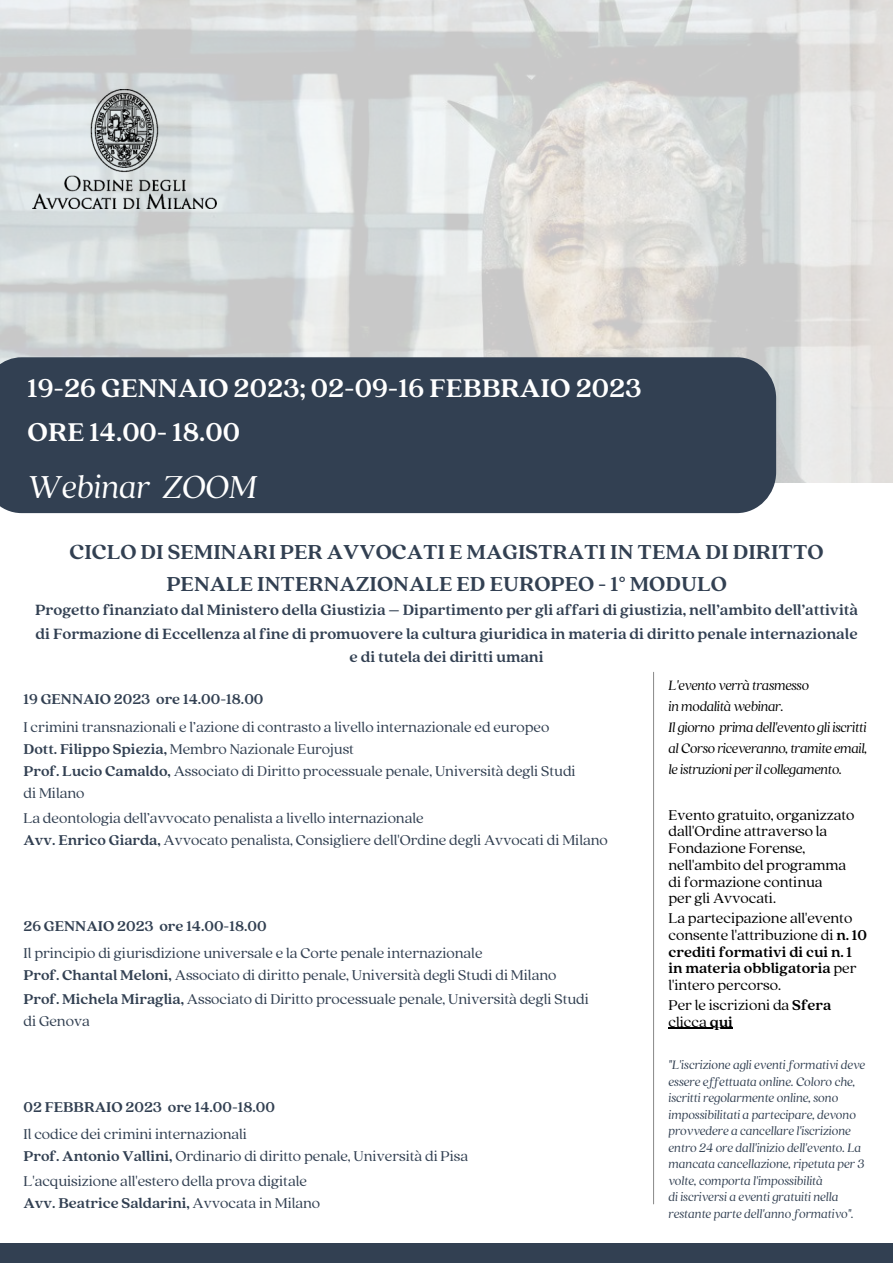
<style>
.page{position:relative;width:893px;height:1263px;background:#fff}
.page>*{position:absolute;margin:0;border:0;box-sizing:border-box;transform-origin:0 0}
.t1{font:italic 35.25px "Quincy CF";color:#fff}
.t2{font:700 28.5px/44.4px "Quincy CF";color:#fff}
.t3{font:700 22.5px/31.5px "Quincy CF";color:#324052;text-align:center}
.t4{font:700 16.5px/23.1px "Quincy CF";color:#324052;text-align:center}
.t5{font:15.75px/22px "Quincy CF";color:#324052}
.t6{font:15.75px/16.7px "Quincy CF";color:#000}
.t7{font:700 15.75px "Quincy CF";color:#324052}
.t8{font:italic 15px/20.9px "Quincy CF";letter-spacing:-.015em;color:#000}
.t9{font:italic 13.5px/16.5px "Quincy CF";color:#324052}
.s1{font-weight:700}
</style>
<div class="page">
<img style="left:0;top:0;width:893px;height:483px">
<img style="left:32px;top:89px;width:185px;height:120px">
<div style="left:0;top:357px;width:776px;height:156px;background:#324052"></div>
<hr style="left:653px;top:672px;width:1px;height:532px;background:#888">
<div style="left:0;top:1243px;width:893px;height:20px;background:#324052"></div>
<hr style="left:668px;top:1027px;width:41px;height:2px;background:#000">
<hr style="left:709px;top:1027px;width:24px;height:2px;background:#000">
<h2 class="t2" style="left:28px;top:364px;width:615px">19-26 GENNAIO 2023; 02-09-16 FEBBRAIO 2023<br>ORE 14.00- 18.00</h2>
<h1 class="t1" style="left:28px;top:463px;width:231px">Webinar ZOOM</h1>
<h3 class="t3" style="left:70px;top:535px;width:755px">CICLO DI SEMINARI PER AVVOCATI E MAGISTRATI IN TEMA DI DIRITTO<br>PENALE INTERNAZIONALE ED EUROPEO - 1° MODULO</h3>
<p class="t4" style="left:35px;top:598px;width:824px">Progetto finanziato dal Ministero della Giustizia – Dipartimento per gli affari di giustizia, nell’ambito dell’attività di Formazione di Eccellenza al fine di promuovere la cultura giuridica in materia di diritto penale internazionale e di tutela dei diritti umani</p>
<p class="t8" style="left:668px;top:674px;width:200px">L'evento verrà trasmesso<br>in modalità webinar.<br>Il giorno prima dell'evento gli iscritti al Corso riceveranno, tramite email, le istruzioni per il collegamento.</p>
<p class="t6" style="left:668px;top:805px;width:188px">Evento gratuito, organizzato dall'Ordine attraverso la<br>Fondazione Forense, nell'ambito del programma di formazione continua<br>per gli Avvocati.</p>
<p class="t6" style="left:668px;top:909px;width:200px">La partecipazione all'evento consente l'attribuzione di <span class="s1">n. 10 crediti formativi di cui n. 1 in materia obbligatoria</span> per l'intero percorso.</p>
<p class="t6" style="left:668px;top:996px;width:164px">Per le iscrizioni da <span class="s1">Sfera </span>clicca <span class="s1">qui</span></p>
<p class="t9" style="left:668px;top:1056px;width:198px">"L'iscrizione agli eventi formativi deve essere effettuata online. Coloro che, iscritti regolarmente online, sono impossibilitati a partecipare, devono provvedere a cancellare l'iscrizione entro 24 ore dall'inizio dell'evento. La mancata cancellazione, ripetuta per 3 volte, comporta l'impossibilità<br>di iscriversi a eventi gratuiti nella restante parte dell'anno formativo".</p>
<p class="t7" style="left:24px;top:689px;width:241px">19 GENNAIO 2023 ore 14.00-18.00</p>
<p class="t5" style="left:24px;top:715px;width:554px">I crimini transnazionali e l’azione di contrasto a livello internazionale ed europeo <span class="s1">Dott. Filippo Spiezia,</span> Membro Nazionale Eurojust<br><span class="s1">Prof. Lucio Camaldo,</span> Associato di Diritto processuale penale, Università degli Studi di Milano</p>
<p class="t5" style="left:24px;top:806px;width:586px">La deontologia dell’avvocato penalista a livello internazionale<br><span class="s1">Avv. Enrico Giarda,</span> Avvocato penalista, Consigliere dell'Ordine degli Avvocati di Milano</p>
<p class="t7" style="left:24px;top:915px;width:245px">26 GENNAIO 2023 ore 14.00-18.00</p>
<p class="t5" style="left:24px;top:941px;width:534px">Il principio di giurisdizione universale e la Corte penale internazionale<br><span class="s1">Prof. Chantal Meloni,</span> Associato di diritto penale, Università degli Studi di Milano</p>
<p class="t5" style="left:24px;top:987px;width:567px"><span class="s1">Prof. Michela Miraglia,</span> Associato di Diritto processuale penale, Università degli Studi di Genova</p>
<p class="t7" style="left:24px;top:1097px;width:253px">02 FEBBRAIO 2023 ore 14.00-18.00</p>
<p class="t5" style="left:24px;top:1122px;width:446px">Il codice dei crimini internazionali<br><span class="s1">Prof. Antonio Vallini,</span> Ordinario di diritto penale, Università di Pisa</p>
<p class="t5" style="left:24px;top:1169px;width:298px">L'acquisizione all'estero della prova digitale<br><span class="s1">Avv. Beatrice Saldarini,</span> Avvocata in Milano</p>
</div>
